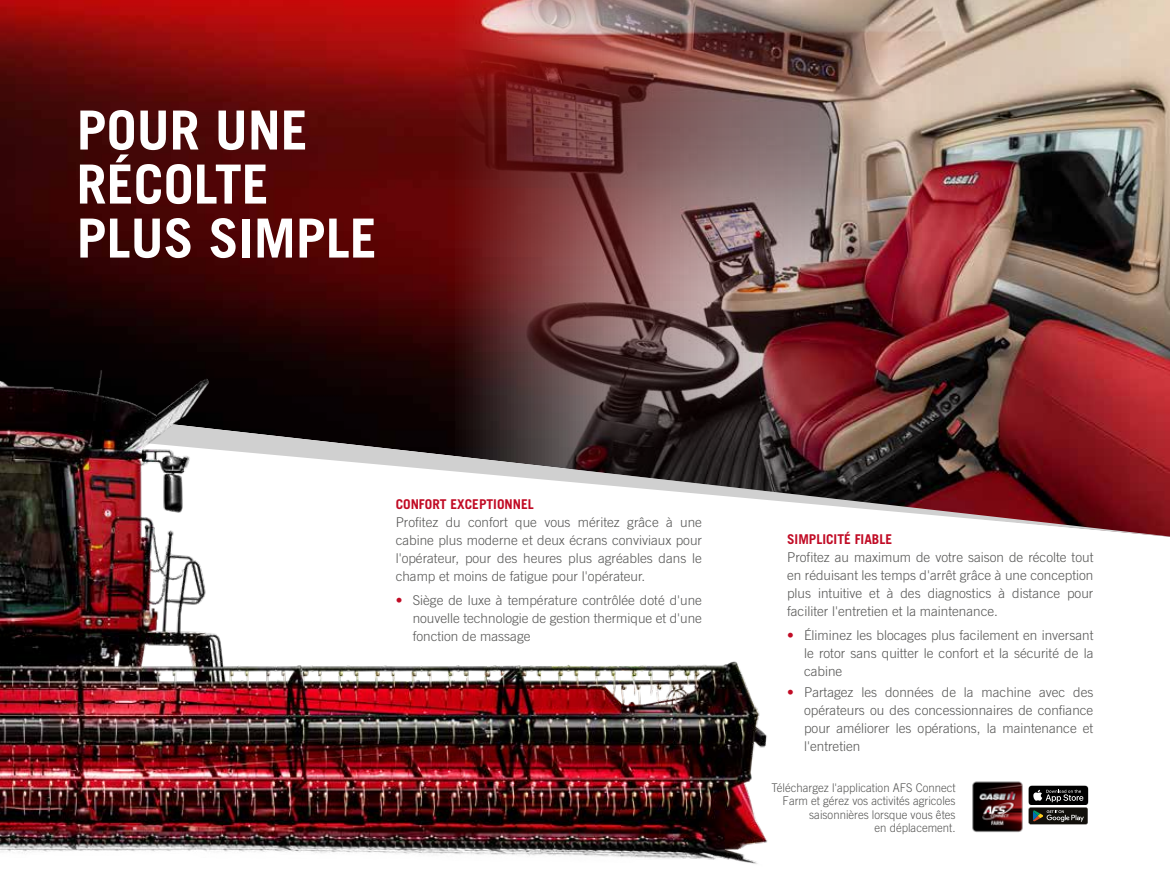
<style>
.page{position:relative;width:1170px;height:893px;background:#fff}
.page>*{position:absolute;margin:0;border:0;box-sizing:border-box;transform-origin:0 0}
.t1{font:700 54px/54px "Trade Gothic LT Pro";color:#fff}
.t2{font:300 13.5px/18px "Trade Gothic LT Pro";color:#575756;text-align:justify}
.t3{font:700 13.5px "Trade Gothic LT Pro";color:#c10b25}
.t4{font:300 12px/13.5px "Trade Gothic LT Pro";color:#575756;text-align:right;scale:.95 1}
.s1{font-family:"Trade Gothic LT Std";font-weight:700;color:#c10b25}
</style>
<div class="page">
<img style="left:0;top:0;width:455px;height:259px">
<img style="left:455px;top:0;width:714px;height:405px">
<svg style="left:884px;top:405px;width:285px;height:132px;background:#763336"></svg>
<img style="left:972px;top:781px;width:51px;height:52px">
<svg style="left:1029px;top:824px;width:58px;height:1px"></svg>
<svg style="left:1028px;top:785px;width:60px;height:39px;background:#40403d"></svg>
<img style="left:0;top:259px;width:884px;height:605px">
<h1 class="t1" style="left:77px;top:102px;width:302px">POUR UNE<br>RÉCOLTE<br>PLUS SIMPLE</h1>
<p class="t3" style="left:395px;top:496px;width:140px">CONFORT EXCEPTIONNEL</p>
<p class="t2" style="left:395px;top:513px;width:308px">Profitez du confort que vous méritez grâce à une cabine plus moderne et deux écrans conviviaux pour l'opérateur, pour des heures plus agréables dans le champ et moins de fatigue pour l'opérateur.</p>
<p class="t2" style="left:412px;top:591px;width:291px;text-indent:-17px"><span class="s1">•</span> Siège de luxe à température contrôlée doté d'une nouvelle technologie de gestion thermique et d'une fonction de massage</p>
<p class="t3" style="left:787px;top:531px;width:107px">SIMPLICITÉ FIABLE</p>
<p class="t2" style="left:787px;top:548px;width:308px">Profitez au maximum de votre saison de récolte tout en réduisant les temps d'arrêt grâce à une conception plus intuitive et à des diagnostics à distance pour faciliter l'entretien et la maintenance.</p>
<p class="t2" style="left:804px;top:626px;width:291px;text-indent:-17px"><span class="s1">•</span> Éliminez les blocages plus facilement en inversant le rotor sans quitter le confort et la sécurité de la cabine</p>
<p class="t2" style="left:804px;top:683px;width:291px;text-indent:-17px"><span class="s1">•</span> Partagez les données de la machine avec des opérateurs ou des concessionnaires de confiance pour améliorer les opérations, la maintenance et l'entretien</p>
<p class="t4" style="left:771px;top:781px;width:195px">Téléchargez l'application AFS Connect<br>Farm et gérez vos activités agricoles saisonnières lorsque vous êtes<br>en déplacement.</p>
</div>
